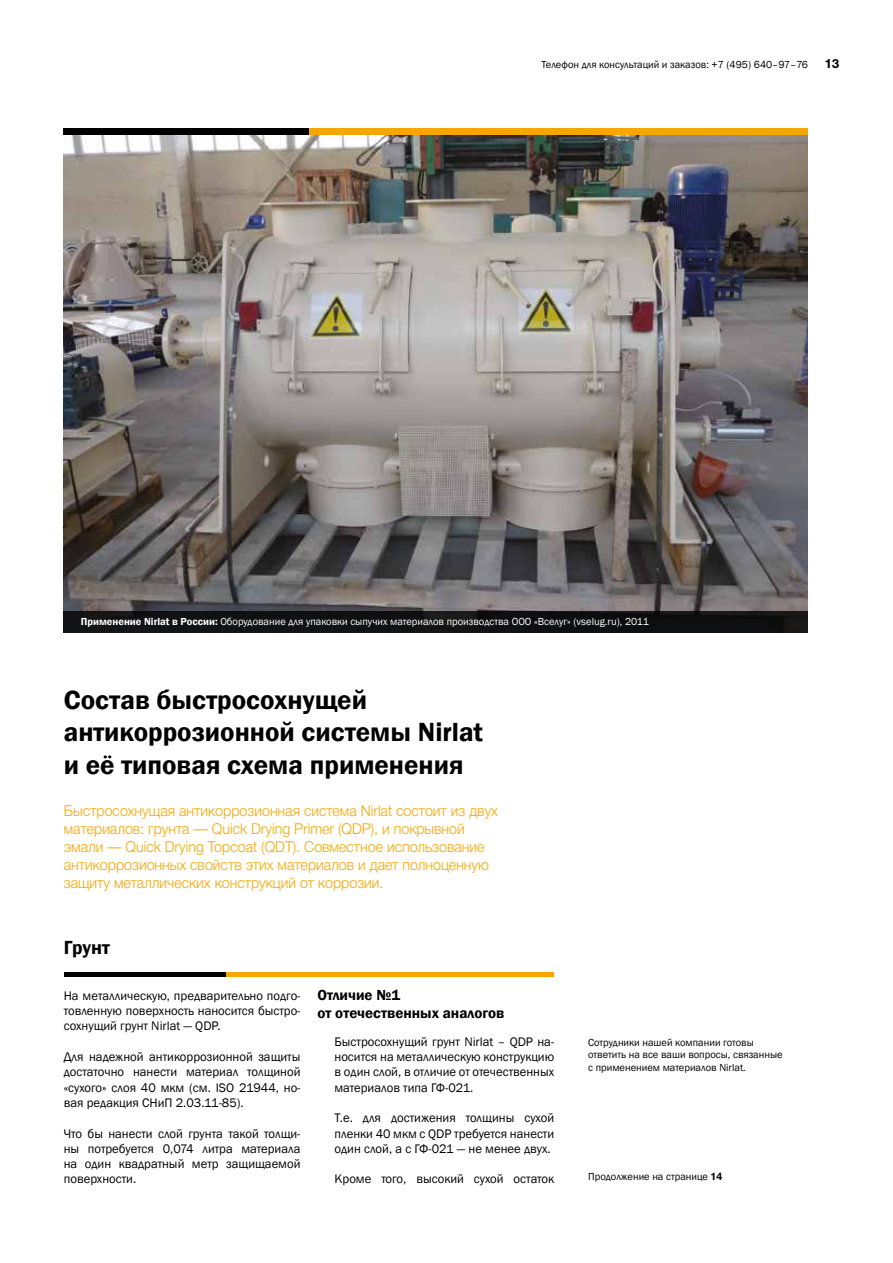
<style>
.page{position:relative;width:893px;height:1263px;background:#fff}
.page>*{position:absolute;margin:0;border:0;box-sizing:border-box;transform-origin:0 0}
.t1{font:600 27px/32.4px "Franklin Gothic";color:#000}
.t2{font:600 19.5px "Franklin Gothic";letter-spacing:-.005em;color:#000}
.t3{font:15px/18px "Helvetica 4 Light";color:#f7a600;scale:.95 1}
.t4{font:600 15px/18px "Franklin Gothic";color:#000}
.t5{font:12.75px/15.3px "Franklin Gothic";color:#000;text-align:justify}
.t6{font:12.75px "Helvetica 7 Bold";color:#000}
.t7{font:10.5px/12.6px "Franklin Gothic";color:#000}
.t8{font:10.5px "Franklin Gothic";color:#fff}
.s1{font-weight:600}
.s2{font-family:"Helvetica 7 Bold"}
</style>
<div class="page">
<img style="left:64px;top:135px;width:744px;height:476px">
<div style="left:309px;top:129px;width:499px;height:6px;background:#f7a600"></div>
<div style="left:64px;top:129px;width:245px;height:6px;background:#000"></div>
<div style="left:64px;top:611px;width:744px;height:21px;background:#101112"></div>
<div style="left:225px;top:972px;width:329px;height:5px;background:#f7a600"></div>
<div style="left:64px;top:972px;width:161px;height:5px;background:#000"></div>
<p class="t7" style="left:541px;top:58px;width:268px">Телефон для консультаций и заказов: +7 (495) 640–97–76</p>
<p class="t6" style="left:825px;top:57px;width:16px">13</p>
<p class="t8" style="left:81px;top:615px;width:570px"><span class="s1">Применение Nirlat в России:</span> Оборудование для упаковки сыпучих материалов производства ООО «Вселуг» (vselug.ru), 2011</p>
<h1 class="t1" style="left:64px;top:684px;width:421px">Состав быстросохнущей антикоррозионной системы Nirlat и её типовая схема применения</h1>
<p class="t3" style="left:64px;top:802px;width:459px">Быстросохнущая антикоррозионная система Nirlat состоит из двух материалов: грунта — Quick Drying Primer (QDP), и покрывной эмали — Quick Drying Topcoat (QDT). Совместное использование антикоррозионных свойств этих материалов и дает полноценную защиту металлических конструкций от коррозии.</p>
<h2 class="t2" style="left:64px;top:935px;width:48px">Грунт</h2>
<p class="t5" style="left:64px;top:988px;width:238px">На металлическую, предварительно подго&shy;товленную поверхность наносится быстро&shy;сохнущий грунт Nirlat — QDP.</p>
<p class="t5" style="left:64px;top:1049px;width:238px">Для надежной антикоррозионной защиты достаточно нанести материал толщиной «сухого» слоя 40 мкм (см. ISO 21944, но&shy;вая редакция СНиП 2.03.11-85).</p>
<p class="t5" style="left:64px;top:1126px;width:238px">Что бы нанести слой грунта такой толщи&shy;ны потребуется 0,074 литра материала на один квадратный метр защищаемой поверхности.</p>
<p class="t4" style="left:317px;top:986px;width:188px">Отличие №1<br>от отечественных аналогов</p>
<p class="t5" style="left:334px;top:1034px;width:221px">Быстросохнущий грунт Nirlat – QDP на&shy;носится на металлическую конструкцию в один слой, в отличие от отечественных материалов типа ГФ-021.</p>
<p class="t5" style="left:334px;top:1110px;width:221px">Т.е. для достижения толщины сухой пленки 40 мкм с QDP требуется нанести один слой, а с ГФ-021 — не менее двух.</p>
<p class="t5" style="left:334px;top:1172px;width:221px">Кроме того, высокий сухой остаток</p>
<p class="t7" style="left:588px;top:1036px;width:196px">Сотрудники нашей компании готовы ответить на все ваши вопросы, связанные с применением материалов Nirlat.</p>
<p class="t7" style="left:588px;top:1171px;width:136px">Продолжение на странице <span class="s2">14</span></p>
</div>
